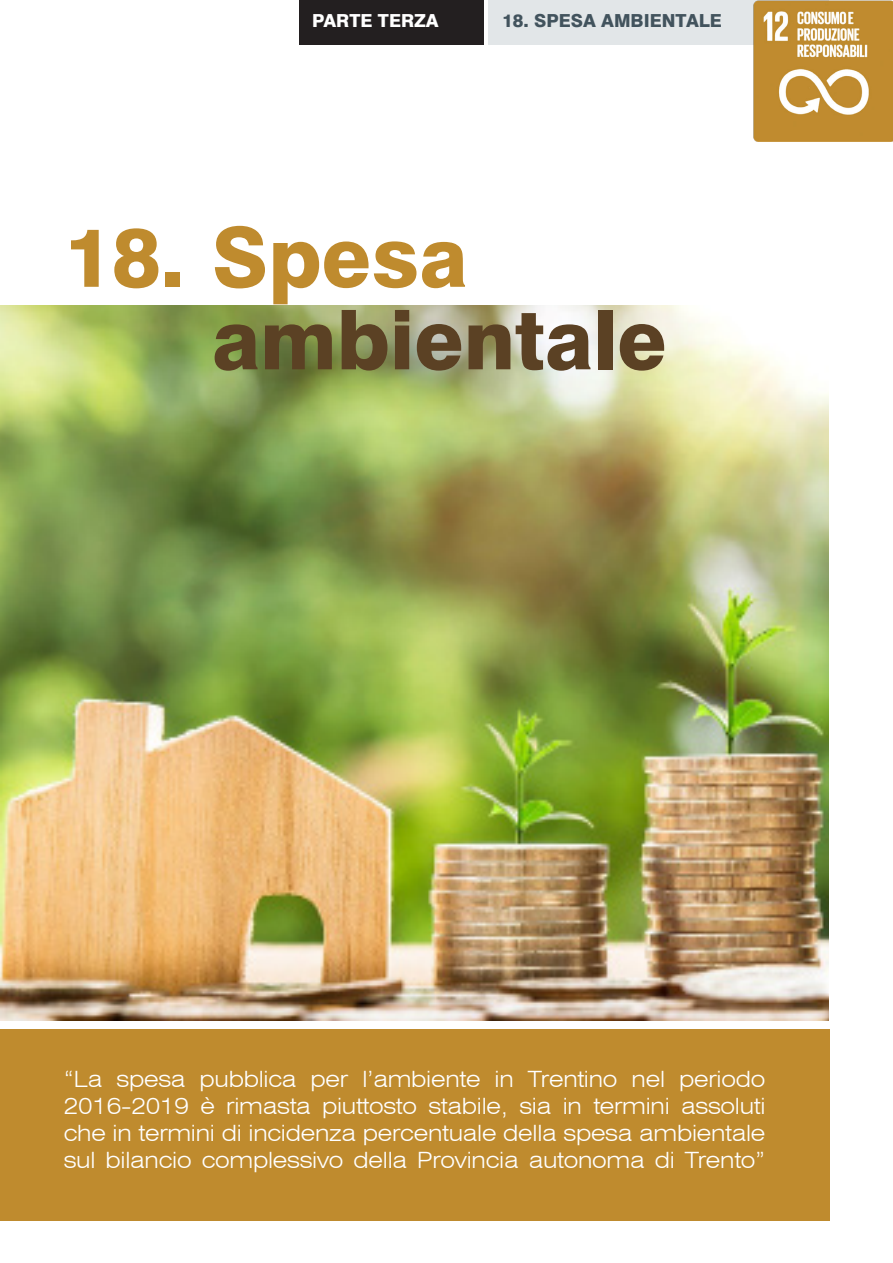
<style>
.page{position:relative;width:893px;height:1263px;background:#fff}
.page>*{position:absolute;margin:0;border:0;box-sizing:border-box;transform-origin:0 0}
.t1{font:800 82.5px/82.5px "Swiss 721 BT";color:#5b4124}
.t2{font:300 expanded 22.5px/27px "Swiss 721 BT";letter-spacing:-.01em;color:#fff;text-align:justify}
.t3{font:800 18px "Swiss 721 BT";color:#42535d}
.t4{font:800 18px "Swiss 721 BT";color:#fff}
.s1{color:#bf8b2e}
</style>
<div class="page">
<div style="left:0;top:1029px;width:829px;height:191px;background:#bf8b2e"></div>
<img style="left:0;top:305px;width:829px;height:716px">
<div style="left:299px;top:0;width:185px;height:45px;background:#231f20"></div>
<div style="left:489px;top:0;width:340px;height:45px;background:#e2e6e8"></div>
<img style="left:753px;top:0;width:140px;height:142px">
<p class="t4" style="left:312px;top:10px;width:128px">PARTE TERZA</p>
<p class="t3" style="left:502px;top:10px;width:221px">18. SPESA AMBIENTALE</p>
<p class="t1" style="left:212px;top:216px;width:456px;text-indent:-149px"><span class="s1">18. Spesa </span>ambientale</p>
<p class="t2" style="left:64px;top:1065px;width:703px">“La spesa pubblica per l’ambiente in Trentino nel periodo 2016-2019 è rimasta piuttosto stabile, sia in termini assoluti che in termini di incidenza percentuale della spesa ambientale sul bilancio complessivo della Provincia autonoma di Trento”</p>
</div>
